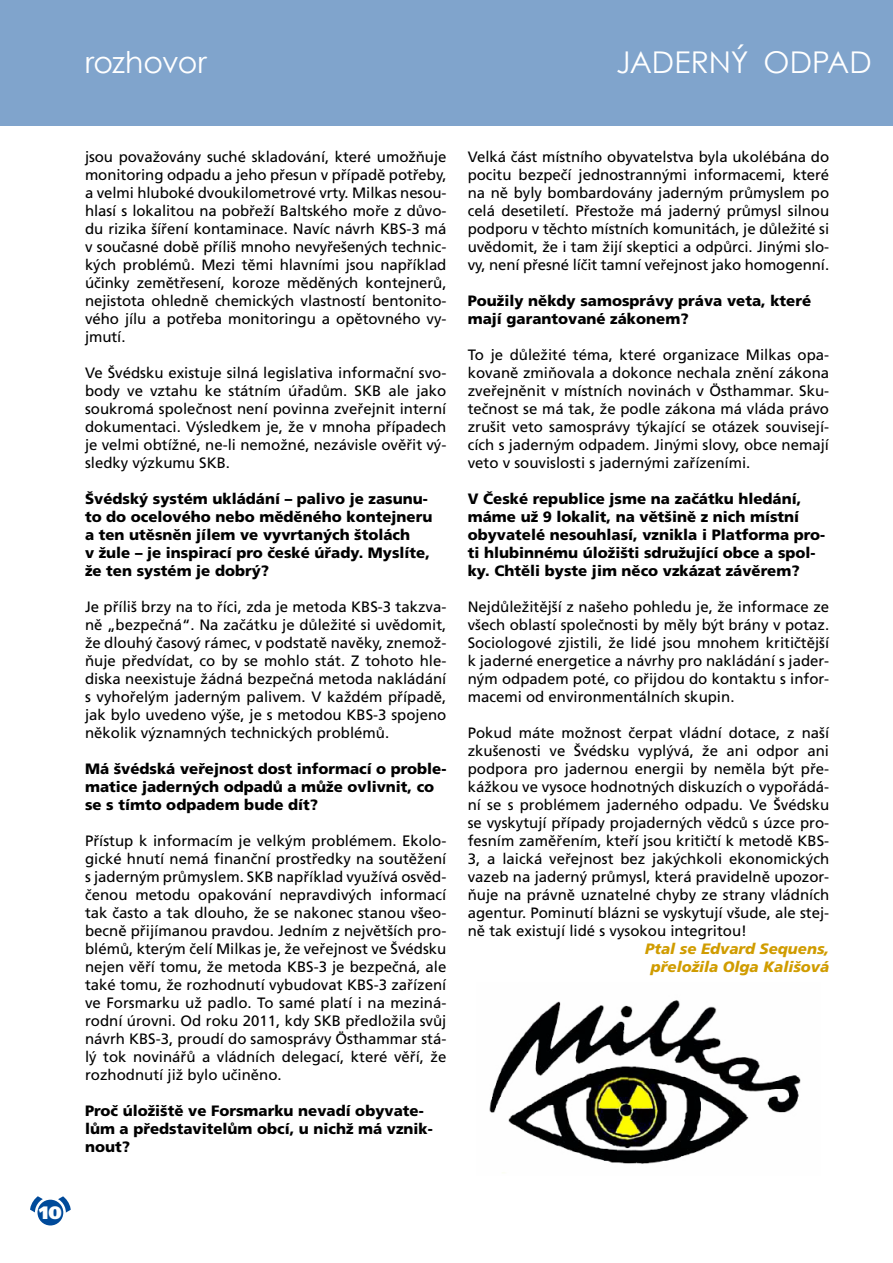
<style>
.page{position:relative;width:893px;height:1263px;background:#fff}
.page>*{position:absolute;margin:0;border:0;box-sizing:border-box;transform-origin:0 0}
.t1{font:30px "Century Gothic";letter-spacing:-.005em;color:#fff}
.t2{font:900 18px "Frutiger CE";color:#fff}
.t3{font:15px/18px "Frutiger CE";color:#000;text-align:justify}
.t4{font:900 15px/18px "Frutiger CE";color:#000}
.t5{font:italic 900 15px/18px "Frutiger CE";color:#d09c00;text-align:center}
</style>
<div class="page">
<svg style="left:30px;top:1196px;width:14px;height:17px"></svg>
<svg style="left:57px;top:1196px;width:14px;height:17px"></svg>
<div style="left:37px;top:1200px;width:26px;height:25px;background:#004a9a;border-radius:50%"></div>
<div style="left:0;top:0;width:893px;height:126px;background:#80a4cc"></div>
<img style="left:489px;top:1000px;width:312px;height:173px">
<h1 class="t1" style="left:85px;top:41px;width:124px">rozhovor</h1>
<h1 class="t1" style="left:616px;top:41px;width:257px">Jaderný odpad</h1>
<p class="t2" style="left:39px;top:1203px;width:24px">10</p>
<p class="t3" style="left:85px;top:148px;width:363px">jsou považovány suché skladování, které umožňuje monitoring odpadu a jeho přesun v případě potřeby, a velmi hluboké dvoukilometrové vrty. Milkas nesou&shy;hlasí s lokalitou na pobřeží Baltského moře z důvo&shy;du rizika šíření kontaminace. Navíc návrh KBS-3 má v současné době příliš mnoho nevyřešených technic&shy;kých problémů. Mezi těmi hlavními jsou například účinky zemětřesení, koroze měděných kontejnerů, nejistota ohledně chemických vlastností bentonito&shy;vého jílu a potřeba monitoringu a opětovného vy&shy;jmutí.</p>
<p class="t3" style="left:85px;top:364px;width:363px">Ve Švédsku existuje silná legislativa informační svo&shy;body ve vztahu ke státním úřadům. SKB ale jako soukromá společnost není povinna zveřejnit interní dokumentaci. Výsledkem je, že v mnoha případech je velmi obtížné, ne-li nemožné, nezávisle ověřit vý&shy;sledky výzkumu SKB.</p>
<p class="t4" style="left:85px;top:490px;width:349px">Švédský systém ukládání – palivo je zasunu&shy;to do ocelového nebo měděného kontejneru a ten utěsněn jílem ve vyvrtaných štolách<br>v žule – je inspirací pro české úřady. Myslíte, že ten systém je dobrý?</p>
<p class="t3" style="left:85px;top:598px;width:363px">Je příliš brzy na to říci, zda je metoda KBS-3 takzva&shy;ně „bezpečná“. Na začátku je důležité si uvědomit, že dlouhý časový rámec, v podstatě navěky, znemož&shy;ňuje předvídat, co by se mohlo stát. Z tohoto hle&shy;diska neexistuje žádná bezpečná metoda nakládání s vyhořelým jaderným palivem. V každém případě, jak bylo uvedeno výše, je s metodou KBS-3 spojeno několik významných technických problémů.</p>
<p class="t4" style="left:85px;top:760px;width:363px">Má švédská veřejnost dost informací o proble&shy;matice jaderných odpadů a může ovlivnit, co se s tímto odpadem bude dít?</p>
<p class="t3" style="left:85px;top:832px;width:363px">Přístup k informacím je velkým problémem. Ekolo&shy;gické hnutí nemá finanční prostředky na soutěžení s jaderným průmyslem. SKB například využívá osvěd&shy;čenou metodu opakování nepravdivých informací tak často a tak dlouho, že se nakonec stanou všeo&shy;becně přijímanou pravdou. Jedním z největších pro&shy;blémů, kterým čelí Milkas je, že veřejnost ve Švédsku nejen věří tomu, že metoda KBS-3 je bezpečná, ale také tomu, že rozhodnutí vybudovat KBS-3 zařízení ve Forsmarku už padlo. To samé platí i na meziná&shy;rodní úrovni. Od roku 2011, kdy SKB předložila svůj návrh KBS-3, proudí do samosprávy Östhammar stá&shy;lý tok novinářů a vládních delegací, které věří, že rozhodnutí již bylo učiněno.</p>
<p class="t4" style="left:85px;top:1102px;width:349px">Proč úložiště ve Forsmarku nevadí obyvate&shy;lům a představitelům obcí, u nichž má vznik&shy;nout?</p>
<p class="t3" style="left:468px;top:148px;width:363px">Velká část místního obyvatelstva byla ukolébána do pocitu bezpečí jednostrannými informacemi, které na ně byly bombardovány jaderným průmyslem po celá desetiletí. Přestože má jaderný průmysl silnou podporu v těchto místních komunitách, je důležité si uvědomit, že i tam žijí skeptici a odpůrci. Jinými slo&shy;vy, není přesné líčit tamní veřejnost jako homogenní.</p>
<p class="t4" style="left:468px;top:292px;width:345px">Použily někdy samosprávy práva veta, které mají garantované zákonem?</p>
<p class="t3" style="left:468px;top:346px;width:363px">To je důležité téma, které organizace Milkas opa&shy;kovaně zmiňovala a dokonce nechala znění zákona zveřejněnit v místních novinách v Östhammar. Sku&shy;tečnost se má tak, že podle zákona má vláda právo zrušit veto samosprávy týkající se otázek souvisejí&shy;cích s jaderným odpadem. Jinými slovy, obce nemají veto v souvislosti s jadernými zařízeními.</p>
<p class="t4" style="left:468px;top:490px;width:359px">V České republice jsme na začátku hledání, máme už 9 lokalit, na většině z nich místní obyvatelé nesouhlasí, vznikla i Platforma pro&shy;ti hlubinnému úložišti sdružující obce a spol&shy;ky. Chtěli byste jim něco vzkázat závěrem?</p>
<p class="t3" style="left:468px;top:598px;width:363px">Nejdůležitější z našeho pohledu je, že informace ze všech oblastí společnosti by měly být brány v potaz.<br>Sociologové zjistili, že lidé jsou mnohem kritičtější k jaderné energetice a návrhy pro nakládání s jader&shy;ným odpadem poté, co přijdou do kontaktu s infor&shy;macemi od environmentálních skupin.</p>
<p class="t3" style="left:468px;top:724px;width:363px">Pokud máte možnost čerpat vládní dotace, z naší zkušenosti ve Švédsku vyplývá, že ani odpor ani podpora pro jadernou energii by neměla být pře&shy;kážkou ve vysoce hodnotných diskuzích o vypořádá&shy;ní se s problémem jaderného odpadu. Ve Švédsku se vyskytují případy projaderných vědců s úzce pro&shy;fesním zaměřením, kteří jsou kritičtí k metodě KBS-3, a laická veřejnost bez jakýchkoli ekonomických vazeb na jaderný průmysl, která pravidelně upozor&shy;ňuje na právně uznatelné chyby ze strany vládních agentur. Pominutí blázni se vyskytují všude, ale stej&shy;ně tak existují lidé s vysokou integritou!</p>
<p class="t5" style="left:645px;top:940px;width:185px">Ptal se Edvard Sequens, přeložila Olga Kališová</p>
</div>
